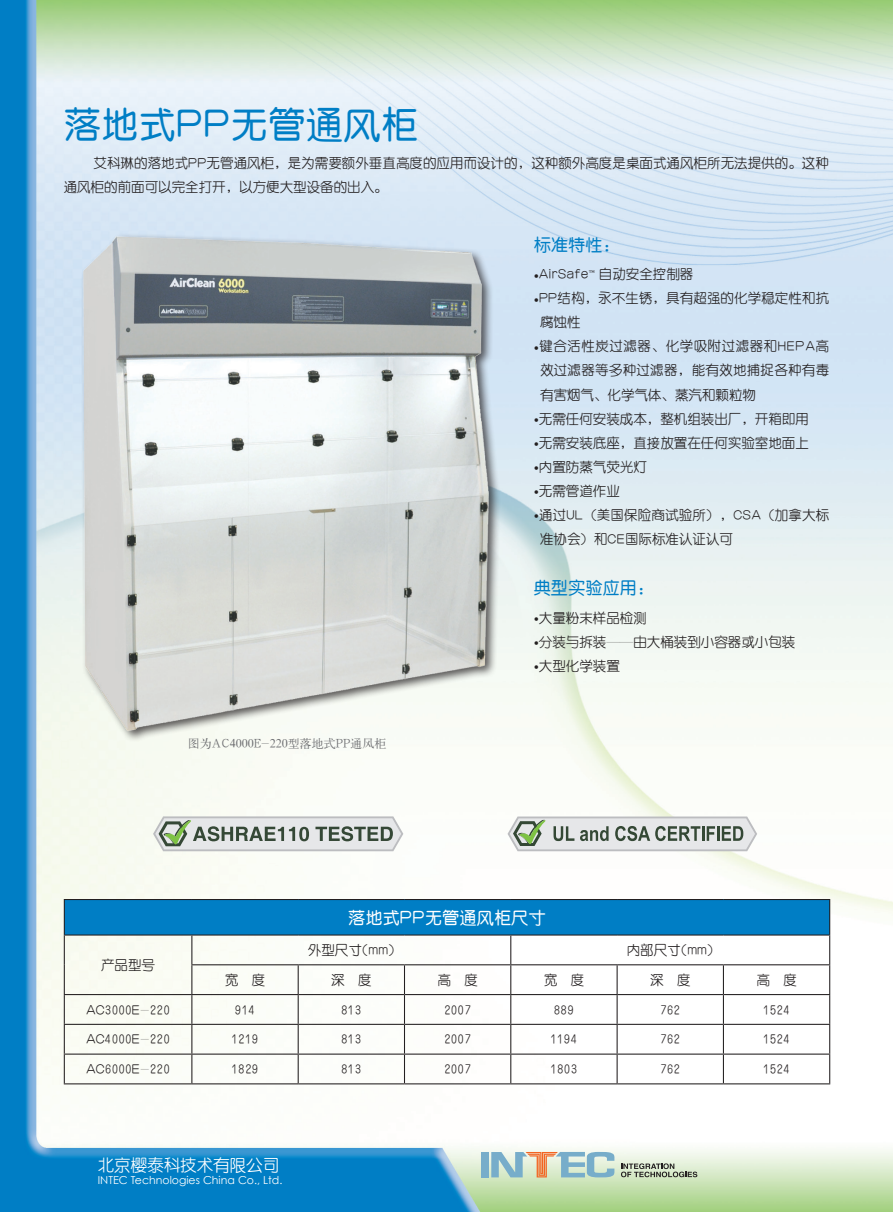
<style>
.page{position:relative;width:893px;height:1212px;background:#fff}
.page>*{position:absolute;margin:0;border:0;box-sizing:border-box;transform-origin:0 0}
.最大题{font:37.5px "H Ye 3 gj";color:#007ec5}
.小标题{font:17.25px "H Ye 3 gj";color:#007ec5}
.小标题-2{font:17.25px "H Ye 3 gj";color:#fff}
.t1{font:16.5px "H Ye 2 gj";color:#fff}
.正文无空格{font:13.5px/24px "H Ye 2 gj";color:#231f20}
.正文章{font:13.5px/24px "H Ye 2 gj";color:#231f20}
.图说{font:12px "H Ya 1 gj";color:#6c6d70}
.t2{font:10.95px "Century Gothic";color:#fff}
.s1{font-family:"Minion Pro"}
</style>
<div class="page">
<img style="left:0;top:0;width:893px;height:1212px">
<div style="left:482px;top:1152px;width:7px;height:25px;background:#77adca"></div>
<svg style="left:491px;top:1152px;width:123px;height:25px;background:#b4c6c3"></svg>
<svg style="left:621px;top:1163px;width:76px;height:14px"></svg>
<img style="left:64px;top:213px;width:456px;height:534px">
<div style="left:64px;top:899px;width:766px;height:36px;background:#007ec5"></div>
<hr style="left:64px;top:899px;width:128px;height:1px;background:#231f20">
<hr style="left:64px;top:900px;width:1px;height:34px;background:#231f20">
<hr style="left:192px;top:899px;width:106px;height:1px;background:#231f20">
<hr style="left:298px;top:899px;width:106px;height:1px;background:#231f20">
<hr style="left:404px;top:899px;width:107px;height:1px;background:#231f20">
<hr style="left:511px;top:899px;width:106px;height:1px;background:#231f20">
<hr style="left:617px;top:899px;width:106px;height:1px;background:#231f20">
<hr style="left:723px;top:899px;width:107px;height:1px;background:#231f20">
<hr style="left:829px;top:900px;width:1px;height:34px;background:#231f20">
<hr style="left:64px;top:934px;width:128px;height:1px;background:#231f20">
<hr style="left:64px;top:935px;width:1px;height:30px;background:#231f20">
<hr style="left:192px;top:934px;width:106px;height:1px;background:#231f20">
<hr style="left:298px;top:934px;width:106px;height:1px;background:#231f20">
<hr style="left:404px;top:934px;width:107px;height:1px;background:#231f20">
<hr style="left:511px;top:934px;width:106px;height:1px;background:#231f20">
<hr style="left:617px;top:934px;width:106px;height:1px;background:#231f20">
<hr style="left:723px;top:934px;width:107px;height:1px;background:#231f20">
<hr style="left:191px;top:964px;width:107px;height:1px;background:#231f20">
<hr style="left:298px;top:964px;width:106px;height:1px;background:#231f20">
<hr style="left:404px;top:964px;width:107px;height:1px;background:#231f20">
<hr style="left:511px;top:964px;width:106px;height:1px;background:#231f20">
<hr style="left:617px;top:964px;width:106px;height:1px;background:#231f20">
<hr style="left:723px;top:964px;width:107px;height:1px;background:#231f20">
<hr style="left:64px;top:994px;width:128px;height:1px;background:#231f20">
<hr style="left:192px;top:994px;width:106px;height:1px;background:#231f20">
<hr style="left:298px;top:994px;width:106px;height:1px;background:#231f20">
<hr style="left:404px;top:994px;width:107px;height:1px;background:#231f20">
<hr style="left:511px;top:994px;width:106px;height:1px;background:#231f20">
<hr style="left:617px;top:994px;width:106px;height:1px;background:#231f20">
<hr style="left:723px;top:994px;width:107px;height:1px;background:#231f20">
<hr style="left:64px;top:1024px;width:128px;height:1px;background:#231f20">
<hr style="left:192px;top:1024px;width:106px;height:1px;background:#231f20">
<hr style="left:298px;top:1024px;width:106px;height:1px;background:#231f20">
<hr style="left:404px;top:1024px;width:107px;height:1px;background:#231f20">
<hr style="left:511px;top:1024px;width:106px;height:1px;background:#231f20">
<hr style="left:617px;top:1024px;width:106px;height:1px;background:#231f20">
<hr style="left:723px;top:1024px;width:107px;height:1px;background:#231f20">
<hr style="left:64px;top:1053px;width:128px;height:1px;background:#231f20">
<svg style="left:64px;top:965px;width:1px;height:118px"></svg>
<hr style="left:192px;top:1053px;width:106px;height:1px;background:#231f20">
<svg style="left:191px;top:935px;width:1px;height:148px"></svg>
<hr style="left:298px;top:1053px;width:106px;height:1px;background:#231f20">
<svg style="left:298px;top:965px;width:1px;height:118px"></svg>
<hr style="left:404px;top:1053px;width:107px;height:1px;background:#231f20">
<svg style="left:404px;top:965px;width:1px;height:118px"></svg>
<hr style="left:511px;top:1053px;width:106px;height:1px;background:#231f20">
<svg style="left:510px;top:935px;width:1px;height:148px"></svg>
<hr style="left:617px;top:1053px;width:106px;height:1px;background:#231f20">
<svg style="left:617px;top:965px;width:1px;height:118px"></svg>
<hr style="left:723px;top:1053px;width:107px;height:1px;background:#231f20">
<svg style="left:723px;top:965px;width:1px;height:118px"></svg>
<svg style="left:829px;top:935px;width:1px;height:148px"></svg>
<hr style="left:64px;top:1083px;width:128px;height:1px;background:#231f20">
<hr style="left:192px;top:1083px;width:106px;height:1px;background:#231f20">
<hr style="left:298px;top:1083px;width:106px;height:1px;background:#231f20">
<hr style="left:404px;top:1083px;width:107px;height:1px;background:#231f20">
<hr style="left:511px;top:1083px;width:106px;height:1px;background:#231f20">
<hr style="left:617px;top:1083px;width:106px;height:1px;background:#231f20">
<hr style="left:723px;top:1083px;width:107px;height:1px;background:#231f20">
<svg style="left:153px;top:816px;width:250px;height:35px;background:#c1c7c3"></svg>
<svg style="left:507px;top:816px;width:250px;height:35px;background:#c4c9c5"></svg>
<p class="最大题" style="left:64px;top:106px;width:356px">落地式PP无管通风柜</p>
<p class="正文章" style="left:64px;top:151px;width:767px;text-indent:30px">艾科琳的落地式PP无管通风柜，是为需要额外垂直高度的应用而设计的，这种额外高度是桌面式通风柜所无法提供的。这种通风柜的前面可以完全打开，以方便大型设备的出入。</p>
<p class="图说" style="left:188px;top:737px;width:200px">图为AC4000E-220型落地式PP通风柜</p>
<p class="小标题" style="left:534px;top:236px;width:88px">标准特性：</p>
<p class="正文无空格" style="left:534px;top:262px;width:161px"><span class="s1">•</span>AirSafe<span class="s1">™</span> 自动安全控制器</p>
<p class="正文无空格" style="left:540px;top:286px;width:291px;text-indent:-6px"><span class="s1">•</span>PP结构，永不生锈，具有超强的化学稳定性和抗腐蚀性</p>
<p class="正文无空格" style="left:540px;top:334px;width:291px;text-align:justify;text-indent:-6px"><span class="s1">•</span>键合活性炭过滤器、化学吸附过滤器和HEPA高效过滤器等多种过滤器，能有效地捕捉各种有毒有害烟气、化学气体、蒸汽和颗粒物</p>
<p class="正文无空格" style="left:534px;top:406px;width:277px"><span class="s1">•</span>无需任何安装成本，整机组装出厂，开箱即用</p>
<p class="正文无空格" style="left:534px;top:430px;width:277px"><span class="s1">•</span>无需安装底座，直接放置在任何实验室地面上</p>
<p class="正文无空格" style="left:534px;top:454px;width:115px"><span class="s1">•</span>内置防蒸气荧光灯</p>
<p class="正文无空格" style="left:534px;top:478px;width:88px"><span class="s1">•</span>无需管道作业</p>
<p class="正文无空格" style="left:540px;top:502px;width:291px;text-indent:-6px"><span class="s1">•</span>通过UL（美国保险商试验所），CSA（加拿大标准协会）和CE国际标准认证认可</p>
<p class="小标题" style="left:534px;top:580px;width:122px">典型实验应用：</p>
<p class="正文无空格" style="left:534px;top:606px;width:115px"><span class="s1">•</span>大量粉末样品检测</p>
<p class="正文无空格" style="left:534px;top:630px;width:263px"><span class="s1">•</span>分装与拆装——由大桶装到小容器或小包装</p>
<p class="正文无空格" style="left:534px;top:654px;width:88px"><span class="s1">•</span>大型化学装置</p>
<p class="正文无空格" style="left:101px;top:953px;width:55px">产品型号</p>
<p class="小标题-2" style="left:348px;top:909px;width:199px">落地式PP无管通风柜尺寸</p>
<p class="正文无空格" style="left:308px;top:938px;width:88px">外型尺寸(mm)</p>
<p class="正文无空格" style="left:627px;top:938px;width:88px">内部尺寸(mm)</p>
<p class="正文无空格" style="left:225px;top:968px;width:42px">宽 度</p>
<p class="正文无空格" style="left:331px;top:968px;width:42px">深 度</p>
<p class="正文无空格" style="left:437px;top:968px;width:42px">高 度</p>
<p class="正文无空格" style="left:544px;top:968px;width:42px">宽 度</p>
<p class="正文无空格" style="left:650px;top:968px;width:42px">深 度</p>
<p class="正文无空格" style="left:756px;top:968px;width:42px">高 度</p>
<p class="正文无空格" style="left:86px;top:997px;width:85px">AC3000E-220</p>
<p class="正文无空格" style="left:235px;top:997px;width:22px">914</p>
<p class="正文无空格" style="left:341px;top:997px;width:22px">813</p>
<p class="正文无空格" style="left:444px;top:997px;width:28px">2007</p>
<p class="正文无空格" style="left:554px;top:997px;width:22px">889</p>
<p class="正文无空格" style="left:660px;top:997px;width:22px">762</p>
<p class="正文无空格" style="left:763px;top:997px;width:28px">1524</p>
<p class="正文无空格" style="left:86px;top:1027px;width:85px">AC4000E-220</p>
<p class="正文无空格" style="left:232px;top:1027px;width:28px">1219</p>
<p class="正文无空格" style="left:341px;top:1027px;width:22px">813</p>
<p class="正文无空格" style="left:444px;top:1027px;width:28px">2007</p>
<p class="正文无空格" style="left:550px;top:1027px;width:28px">1194</p>
<p class="正文无空格" style="left:660px;top:1027px;width:22px">762</p>
<p class="正文无空格" style="left:763px;top:1027px;width:28px">1524</p>
<p class="正文无空格" style="left:86px;top:1057px;width:85px">AC6000E-220</p>
<p class="正文无空格" style="left:232px;top:1057px;width:28px">1829</p>
<p class="正文无空格" style="left:341px;top:1057px;width:22px">813</p>
<p class="正文无空格" style="left:444px;top:1057px;width:28px">2007</p>
<p class="正文无空格" style="left:550px;top:1057px;width:28px">1803</p>
<p class="正文无空格" style="left:660px;top:1057px;width:22px">762</p>
<p class="正文无空格" style="left:763px;top:1057px;width:28px">1524</p>
<p class="t1" style="left:98px;top:1157px;width:183px">北京樱泰科技术有限公司</p>
<p class="t2" style="left:98px;top:1173px;width:186px">INTEC Technologies China Co., Ltd.</p>
</div>
